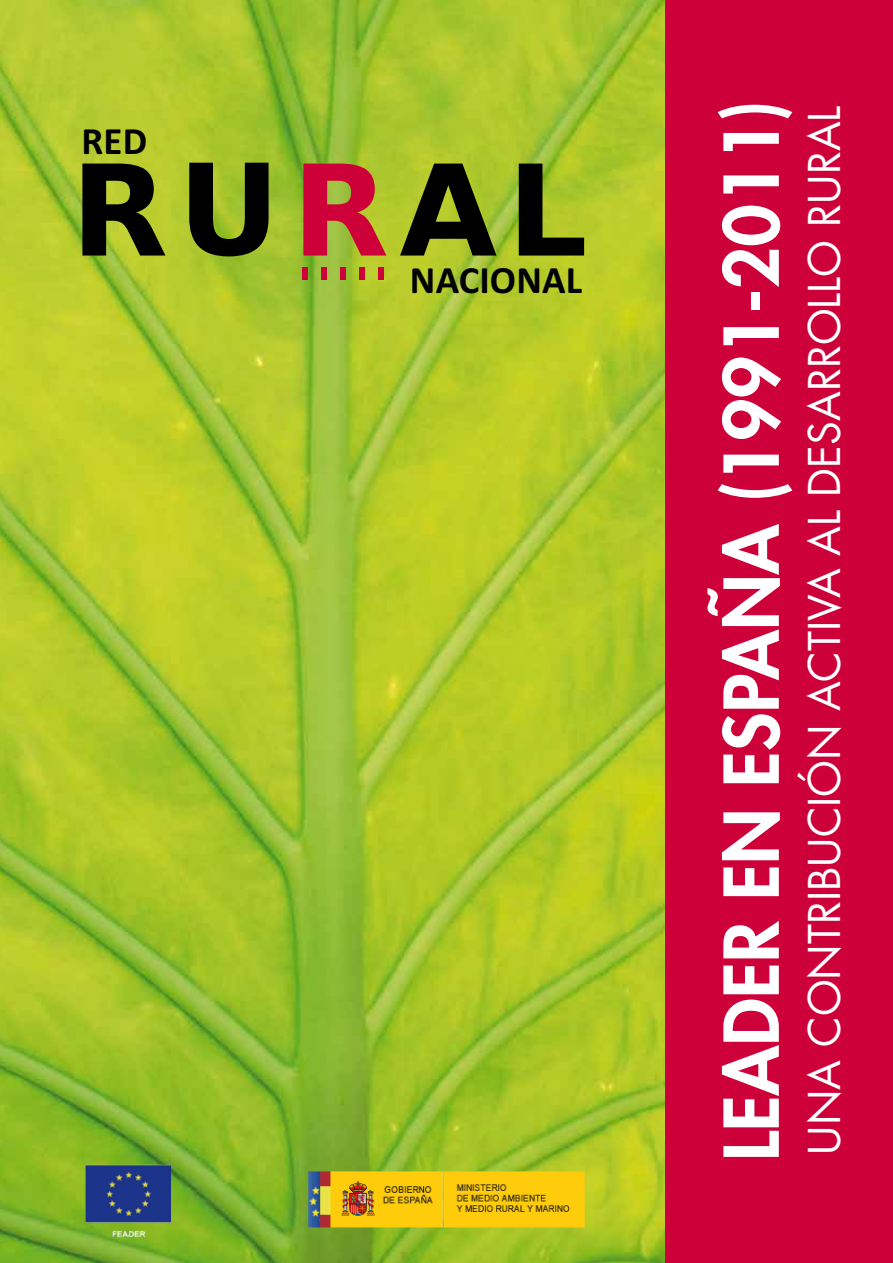
<style>
.page{position:relative;width:893px;height:1263px;background:#fff}
.page>*{position:absolute;margin:0;border:0;box-sizing:border-box;transform-origin:0 0}
.t1{font:800 73.5px "Futura Std";color:#fff}
.t2{font:42.6px "Futura Std";color:#fff}
.t3{font:700 38.85px "Calibri";letter-spacing:.005em;color:#000}
</style>
<div class="page">
<img style="left:0;top:0;width:665px;height:1263px">
<div style="left:665px;top:0;width:228px;height:1263px;background:#cd0039"></div>
<img style="left:308px;top:1171px;width:277px;height:56px">
<img style="left:86px;top:1163px;width:85px;height:79px">
<div style="left:302px;top:267px;width:6px;height:13px;background:#cd0039"></div>
<div style="left:321px;top:267px;width:6px;height:13px;background:#cd0039"></div>
<div style="left:340px;top:267px;width:6px;height:13px;background:#cd0039"></div>
<div style="left:359px;top:267px;width:6px;height:13px;background:#cd0039"></div>
<div style="left:378px;top:267px;width:6px;height:13px;background:#cd0039"></div>
<svg style="left:303px;top:164px;width:83px;height:92px;background:#bf4538"></svg>
<svg style="left:82px;top:164px;width:83px;height:92px;background:#424811"></svg>
<svg style="left:189px;top:163px;width:80px;height:93px;background:#3f4b11"></svg>
<svg style="left:400px;top:164px;width:96px;height:92px;background:#566116"></svg>
<svg style="left:519px;top:164px;width:65px;height:92px;background:#596615"></svg>
<p class="t3" style="left:81px;top:117px;width:67px">RED</p>
<p class="t3" style="left:410px;top:256px;width:174px">NACIONAL</p>
<h1 class="t1" style="left:705px;top:1161px;width:1063px;rotate:-90deg">LEADER EN ESPAÑA (1991-2011)</h1>
<p class="t2" style="left:797px;top:1154px;width:1050px;rotate:-90deg">UNA CONTRIBUCIÓN ACTIVA AL DESARROLLO RURAL</p>
</div>
